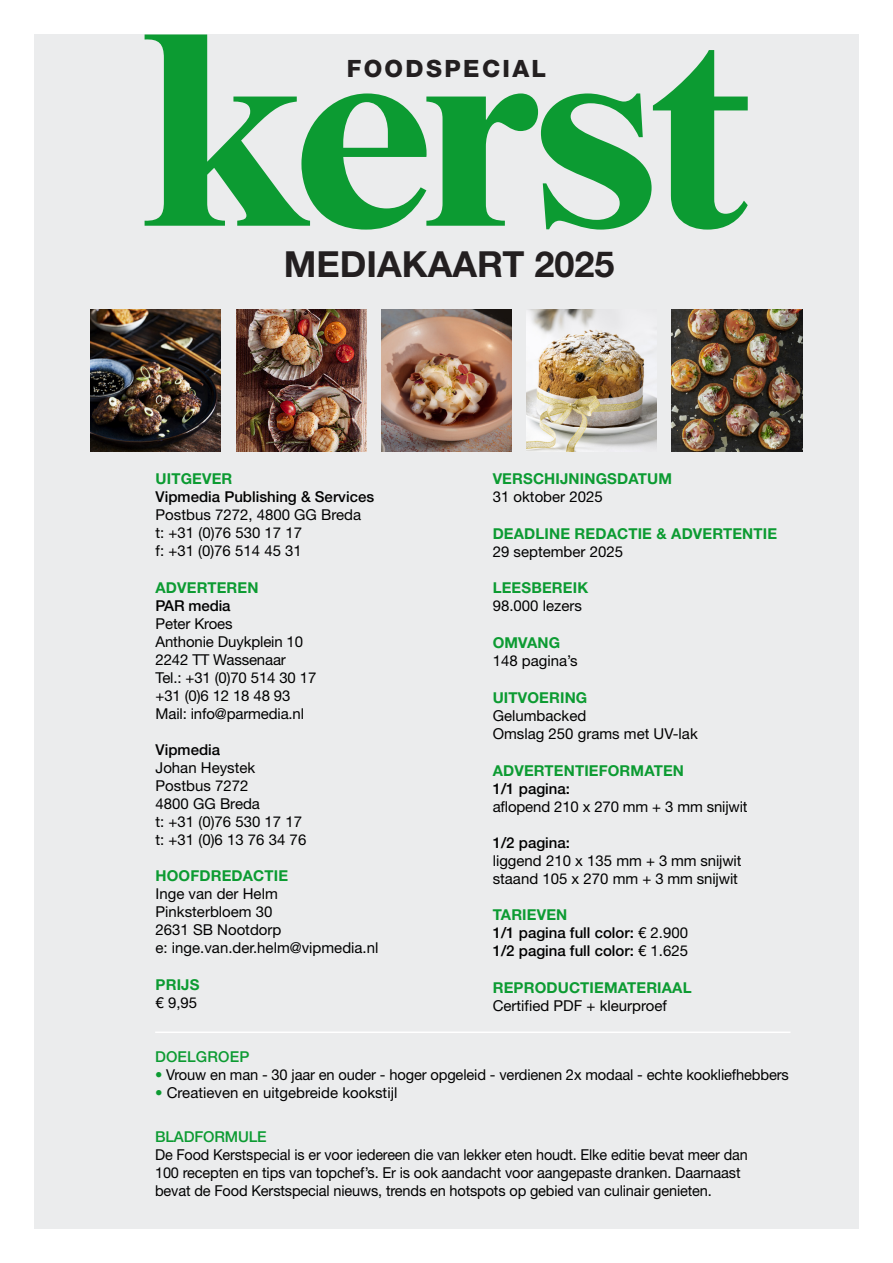
<style>
.page{position:relative;width:893px;height:1263px;background:#fff}
.page>*{position:absolute;margin:0;border:0;box-sizing:border-box;transform-origin:0 0}
.t1{font:700 278.25px "Times New Roman MT Std";letter-spacing:-.03em;color:#0c9b32;scale:1.14 1}
.Kop_repo{font:700 36px "Helvetica Neue LT Std";color:#231f20}
.Kopje{font:800 23.85px "Helvetica Neue LT Std";letter-spacing:.1em;color:#231f20}
.kopje{font:15px "Helvetica Neue LT Std";letter-spacing:-.01em;color:#010101}
.kopje-2{font:15px/18px "Helvetica Neue LT Std";letter-spacing:-.01em;color:#010101;scale:.96 1}
.kopje-3{font:700 15px "Helvetica Neue LT Std";letter-spacing:.01em;color:#0c9b32}
.kopje-4{font:500 15px "Helvetica Neue LT Std";color:#010101}
.kopje-5{font:500 15px "Helvetica Neue LT Std";letter-spacing:-.01em;color:#0c9b32}
.kopje-6{font:500 15px "Helvetica Neue LT Std";letter-spacing:.01em;color:#0c9b32}
.s1{font-weight:400}
.s2{color:#0c9b32}
</style>
<div class="page">
<div style="left:34px;top:34px;width:825px;height:1195px;background:#ebeced"></div>
<img style="left:91px;top:309px;width:130px;height:143px">
<img style="left:236px;top:309px;width:130px;height:143px">
<img style="left:381px;top:309px;width:131px;height:143px">
<img style="left:527px;top:309px;width:130px;height:143px">
<hr style="left:155px;top:1031px;width:635px;height:2px;background:#fff">
<img style="left:672px;top:309px;width:130px;height:143px">
<h1 class="t1" style="left:140px;top:-41px;width:539px">kerst</h1>
<p class="Kopje" style="left:347px;top:54px;width:201px">FOODSPECIAL</p>
<p class="Kop_repo" style="left:284px;top:242px;width:332px">MEDIAKAART 2025</p>
<p class="kopje-3" style="left:156px;top:469px;width:78px">UITGEVER</p>
<p class="kopje-4" style="left:156px;top:487px;width:220px">Vipmedia Publishing &amp; Services</p>
<p class="kopje" style="left:156px;top:505px;width:207px">Postbus 7272, 4800 GG Breda</p>
<p class="kopje" style="left:156px;top:523px;width:148px">t: +31 (0)76 530 17 17</p>
<p class="kopje" style="left:156px;top:541px;width:148px">f: +31 (0)76 514 45 31</p>
<p class="kopje-3" style="left:156px;top:578px;width:105px">ADVERTEREN</p>
<p class="kopje-4" style="left:156px;top:596px;width:76px">PAR media</p>
<p class="kopje" style="left:156px;top:614px;width:79px">Peter Kroes</p>
<p class="kopje" style="left:156px;top:632px;width:149px">Anthonie Duykplein 10</p>
<p class="kopje" style="left:156px;top:650px;width:132px">2242 TT Wassenaar</p>
<p class="kopje" style="left:156px;top:668px;width:162px">Tel.: +31 (0)70 514 30 17</p>
<p class="kopje" style="left:156px;top:686px;width:136px">+31 (0)6 12 18 48 93</p>
<p class="kopje" style="left:156px;top:704px;width:150px">Mail: info@parmedia.nl</p>
<p class="kopje-4" style="left:156px;top:740px;width:66px">Vipmedia</p>
<p class="kopje" style="left:156px;top:758px;width:101px">Johan Heystek</p>
<p class="kopje" style="left:156px;top:776px;width:94px">Postbus 7272</p>
<p class="kopje" style="left:156px;top:794px;width:106px">4800 GG Breda</p>
<p class="kopje" style="left:156px;top:812px;width:148px">t: +31 (0)76 530 17 17</p>
<p class="kopje" style="left:156px;top:830px;width:152px">t: +31 (0)6 13 76 34 76</p>
<p class="kopje-3" style="left:156px;top:867px;width:134px">HOOFDREDACTIE</p>
<p class="kopje" style="left:156px;top:885px;width:124px">Inge van der Helm</p>
<p class="kopje" style="left:156px;top:903px;width:118px">Pinksterbloem 30</p>
<p class="kopje" style="left:156px;top:921px;width:127px">2631 SB Nootdorp</p>
<p class="kopje" style="left:156px;top:939px;width:224px">e: inge.van.der.helm@vipmedia.nl</p>
<p class="kopje-3" style="left:156px;top:975px;width:45px">PRIJS</p>
<p class="kopje" style="left:156px;top:994px;width:43px">€ 9,95</p>
<p class="kopje-3" style="left:493px;top:469px;width:181px">VERSCHIJNINGSDATUM</p>
<p class="kopje" style="left:493px;top:487px;width:112px">31 oktober 2025</p>
<p class="kopje-3" style="left:493px;top:524px;width:286px">DEADLINE REDACTIE &amp; ADVERTENTIE</p>
<p class="kopje" style="left:493px;top:542px;width:132px">29 september 2025</p>
<p class="kopje-3" style="left:493px;top:579px;width:97px">LEESBEREIK</p>
<p class="kopje" style="left:493px;top:597px;width:91px">98.000 lezers</p>
<p class="kopje-3" style="left:493px;top:633px;width:69px">OMVANG</p>
<p class="kopje" style="left:493px;top:652px;width:87px">148 pagina’s</p>
<p class="kopje-3" style="left:493px;top:688px;width:96px">UITVOERING</p>
<p class="kopje" style="left:493px;top:706px;width:95px">Gelumbacked</p>
<p class="kopje" style="left:493px;top:724px;width:207px">Omslag 250 grams met UV-lak</p>
<p class="kopje-3" style="left:493px;top:761px;width:193px">ADVERTENTIEFORMATEN</p>
<p class="kopje-4" style="left:493px;top:779px;width:79px">1/1 pagina:</p>
<p class="kopje" style="left:493px;top:797px;width:256px">aflopend 210 x 270 mm + 3 mm snijwit</p>
<p class="kopje-4" style="left:493px;top:833px;width:79px">1/2 pagina:</p>
<p class="kopje" style="left:493px;top:851px;width:250px">liggend 210 x 135 mm + 3 mm snijwit</p>
<p class="kopje" style="left:493px;top:869px;width:247px">staand 105 x 270 mm + 3 mm snijwit</p>
<p class="kopje-3" style="left:493px;top:906px;width:76px">TARIEVEN</p>
<p class="kopje-4" style="left:493px;top:924px;width:197px">1/1 pagina full color: <span class="s1">€ 2.900</span></p>
<p class="kopje-4" style="left:493px;top:942px;width:197px">1/2 pagina full color: <span class="s1">€ 1.625</span></p>
<p class="kopje-3" style="left:493px;top:978px;width:200px">REPRODUCTIEMATERIAAL</p>
<p class="kopje" style="left:493px;top:997px;width:176px">Certified PDF + kleurproef</p>
<p class="kopje-6" style="left:155px;top:1047px;width:96px">DOELGROEP</p>
<p class="kopje" style="left:155px;top:1065px;width:635px"><span class="s2">•</span> Vrouw en man - 30 jaar en ouder - hoger opgeleid - verdienen 2x modaal - echte kookliefhebbers</p>
<p class="kopje" style="left:155px;top:1084px;width:244px"><span class="s2">•</span> Creatieven en uitgebreide kookstijl</p>
<p class="kopje-5" style="left:155px;top:1127px;width:113px">BLADFORMULE</p>
<p class="kopje-2" style="left:155px;top:1145px;width:619px">De Food Kerstspecial is er voor iedereen die van lekker eten houdt. Elke editie bevat meer dan<br>100 recepten en tips van topchef’s. Er is ook aandacht voor aangepaste dranken. Daarnaast bevat de Food Kerstspecial nieuws, trends en hotspots op gebied van culinair genieten.</p>
</div>
